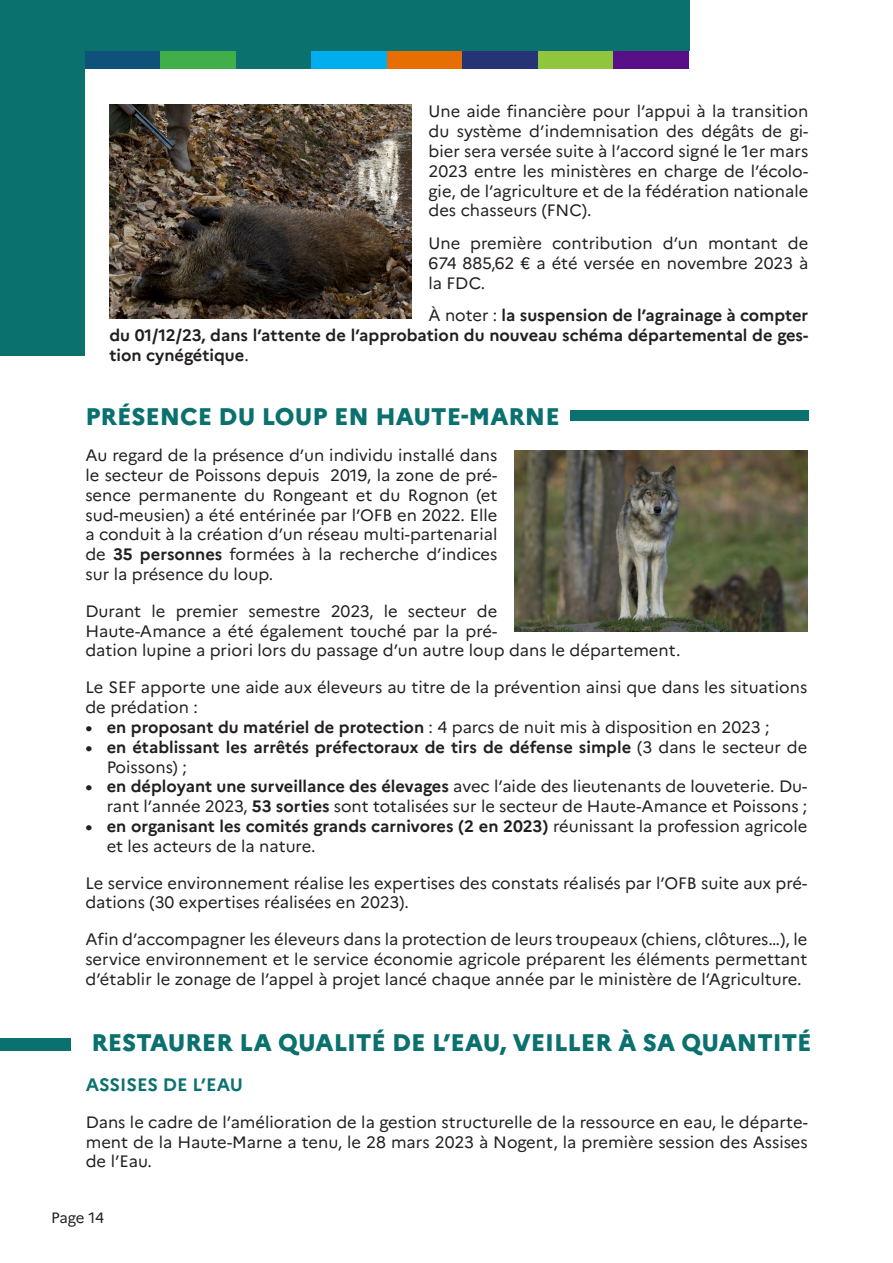
<style>
.page{position:relative;width:893px;height:1263px;background:#fff}
.page>*{position:absolute;margin:0;border:0;box-sizing:border-box;transform-origin:0 0}
.t1{font:800 24px "Marianne";color:#0a716f}
.t2{font:700 18px "Marianne";color:#0a716f}
.Texte_0{font:16.5px/19.8px "Marianne";color:#231f20;text-align:justify}
.t3{font:700 16.5px/19.8px "Marianne";color:#231f20;text-align:justify}
.t4{font:15px "Marianne";letter-spacing:-.02em;color:#231f20}
.s1{font-weight:400}
.s2{font-weight:700}
</style>
<div class="page">
<div style="left:0;top:0;width:689px;height:355px;background:#0a716f"></div>
<div style="left:85px;top:51px;width:722px;height:321px;background:#fff"></div>
<img style="left:109px;top:105px;width:303px;height:214px">
<div style="left:570px;top:410px;width:238px;height:11px;background:#0a716f"></div>
<div style="left:0;top:1038px;width:79px;height:13px;background:#0a716f"></div>
<div style="left:85px;top:51px;width:76px;height:17px;background:#0e527c"></div>
<div style="left:161px;top:51px;width:75px;height:17px;background:#40ae49"></div>
<div style="left:236px;top:51px;width:76px;height:17px;background:#0a716f"></div>
<div style="left:312px;top:51px;width:75px;height:17px;background:#00aeef"></div>
<div style="left:387px;top:51px;width:76px;height:17px;background:#e76e03"></div>
<div style="left:538px;top:51px;width:76px;height:17px;background:#8fc63e"></div>
<div style="left:614px;top:51px;width:75px;height:17px;background:#590f88"></div>
<div style="left:463px;top:51px;width:75px;height:17px;background:#263375"></div>
<img style="left:514px;top:450px;width:293px;height:181px">
<div style="left:71px;top:1033px;width:740px;height:31px;background:#fff"></div>
<p class="Texte_0" style="left:429px;top:102px;width:381px">Une aide financière pour l’appui à la transition du système d’indemnisation des dégâts de gi&shy;bier sera versée suite à l’accord signé le 1er mars 2023 entre les ministères en charge de l’écolo&shy;gie, de l’agriculture et de la fédération nationale des chasseurs (FNC).</p>
<p class="Texte_0" style="left:429px;top:233px;width:381px">Une première contribution d’un montant de 674 885,62 € a été versée en novembre 2023 à la FDC.</p>
<p class="t3" style="left:109px;top:305px;width:700px;text-indent:319px"><span class="s1">À noter :</span> la suspension de l’agrainage à compter du 01/12/23, dans l’attente de l’approbation du nouveau schéma départemental de ges&shy;tion cynégétique<span class="s1">.</span></p>
<p class="t1" style="left:85px;top:402px;width:476px">PRÉSENCE DU LOUP EN HAUTE-MARNE</p>
<p class="Texte_0" style="left:85px;top:445px;width:413px">Au regard de la présence d’un individu installé dans le secteur de Poissons depuis 2019, la zone de pré&shy;sence permanente du Rongeant et du Rognon (et sud-meusien) a été entérinée par l’OFB en 2022. Elle a conduit à la création d’un réseau multi-partenarial de <span class="s2">35 personnes</span> formées à la recherche d’indices sur la présence du loup.</p>
<p class="Texte_0" style="left:85px;top:601px;width:597px;text-align:left">Durant le premier semestre 2023, le secteur de<br>Haute-Amance a été également touché par la pré-<br>dation lupine a priori lors du passage d’un autre loup dans le département.</p>
<p class="Texte_0" style="left:85px;top:677px;width:723px">Le SEF apporte une aide aux éleveurs au titre de la prévention ainsi que dans les situations de prédation :</p>
<p class="Texte_0" style="left:85px;top:717px;width:686px"><span class="s2">• en proposant du matériel de protection</span> : 4 parcs de nuit mis à disposition en 2023 ;</p>
<p class="t3" style="left:107px;top:737px;width:702px;text-indent:-21px">• en établissant les arrêtés préfectoraux de tirs de défense simple <span class="s1">(3 dans le secteur de<br>Poissons) ;</span></p>
<p class="Texte_0" style="left:85px;top:776px;width:723px;text-align:right"><span class="s2">• en déployant une surveillance des élevages</span> avec l’aide des lieutenants de louveterie. Du&shy;rant l’année 2023, <span class="s2">53 sorties</span> sont totalisées sur le secteur de Haute-Amance et Poissons ;</p>
<p class="Texte_0" style="left:107px;top:816px;width:702px;text-indent:-21px"><span class="s2">• en organisant les comités grands carnivores (2 en 2023)</span> réunissant la profession agricole et les acteurs de la nature.</p>
<p class="Texte_0" style="left:85px;top:873px;width:723px">Le service environnement réalise les expertises des constats réalisés par l’OFB suite aux pré&shy;dations (30 expertises réalisées en 2023).</p>
<p class="Texte_0" style="left:85px;top:929px;width:723px">Afin d’accompagner les éleveurs dans la protection de leurs troupeaux (chiens, clôtures…), le service environnement et le service économie agricole préparent les éléments permettant d’établir le zonage de l’appel à projet lancé chaque année par le ministère de l’Agriculture.</p>
<p class="t1" style="left:91px;top:1028px;width:722px">RESTAURER LA QUALITÉ DE L’EAU, VEILLER À SA QUANTITÉ</p>
<p class="t2" style="left:86px;top:1073px;width:159px">ASSISES DE L’EAU</p>
<p class="Texte_0" style="left:86px;top:1112px;width:724px">Dans le cadre de l’amélioration de la gestion structurelle de la ressource en eau, le départe&shy;ment de la Haute-Marne a tenu, le 28 mars 2023 à Nogent, la première session des Assises de l’Eau.</p>
<p class="t4" style="left:51px;top:1209px;width:55px">Page 14</p>
</div>
